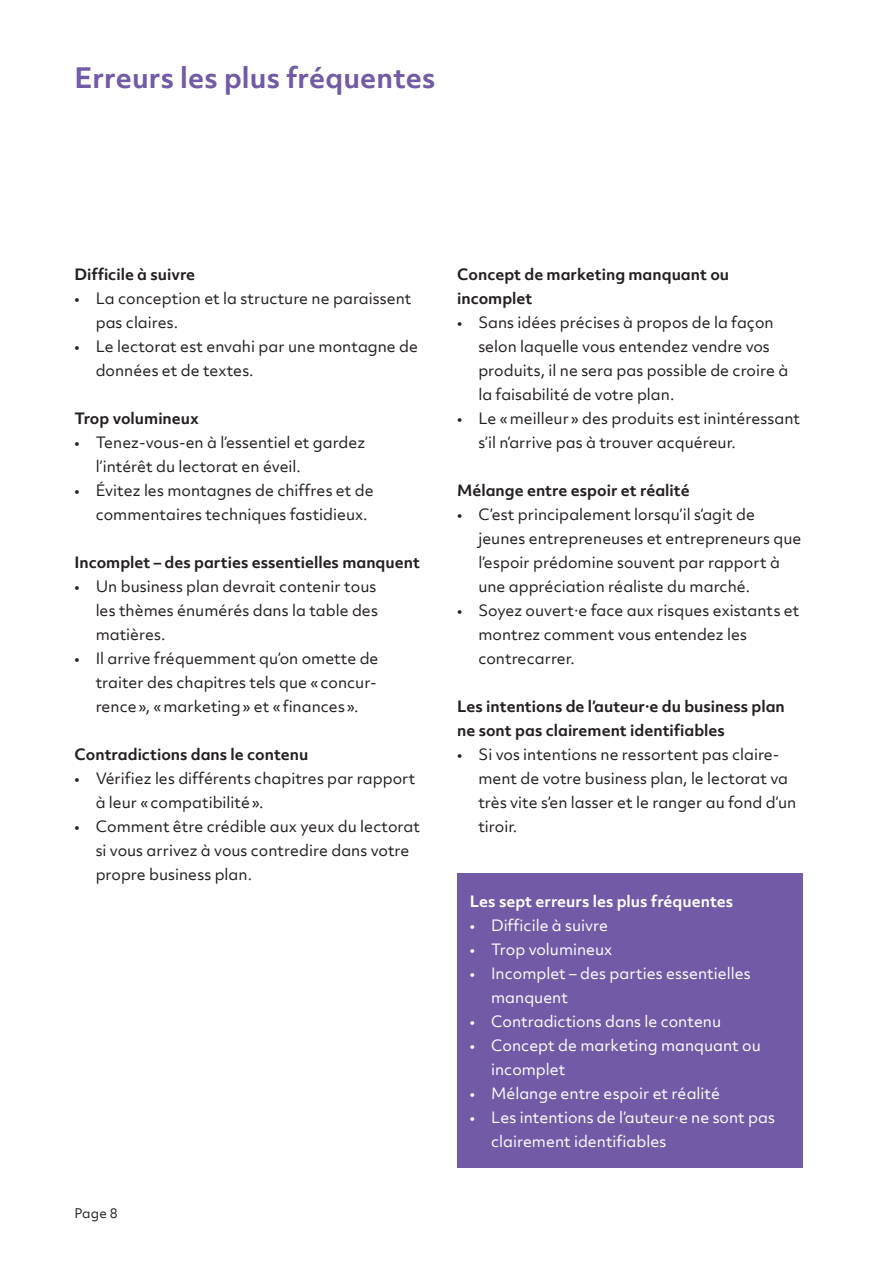
<style>
.page{position:relative;width:893px;height:1263px;background:#fff}
.page>*{position:absolute;margin:0;border:0;box-sizing:border-box;transform-origin:0 0}
.t1{font:700 27px "Objektiv Mk 2";letter-spacing:.005em;color:#725aa6}
.t2{font:15px/24px "Objektiv Mk 2";color:#231f20}
.t3{font:700 15px/24px "Objektiv Mk 2";color:#231f20}
.t4{font:15px/24px "Objektiv Mk 2";color:#fff}
.t5{font:700 15px "Objektiv Mk 2";color:#fff}
.t6{font:12.75px "Objektiv Mk 2";color:#231f20}
</style>
<div class="page">
<div style="left:457px;top:873px;width:346px;height:295px;background:#725aa6"></div>
<h1 class="t1" style="left:74px;top:59px;width:362px">Erreurs les plus fréquentes</h1>
<p class="t3" style="left:74px;top:262px;width:122px">Difficile à suivre</p>
<p class="t2" style="left:96px;top:286px;width:317px;text-indent:-21px">• La conception et la structure ne paraissent pas claires.</p>
<p class="t2" style="left:96px;top:334px;width:324px;text-indent:-21px">• Le lectorat est envahi par une montagne de données et de textes.</p>
<p class="t3" style="left:74px;top:406px;width:126px">Trop volumineux</p>
<p class="t2" style="left:96px;top:430px;width:271px;text-indent:-21px">• Tenez-vous-en à l’essentiel et gardez l’intérêt du lectorat en éveil.</p>
<p class="t2" style="left:96px;top:478px;width:279px;text-indent:-21px">• Évitez les montagnes de chiffres et de commentaires techniques fastidieux.</p>
<p class="t3" style="left:74px;top:550px;width:347px">Incomplet – des parties essentielles manquent</p>
<p class="t2" style="left:96px;top:574px;width:284px;text-align:justify;text-indent:-21px">• Un business plan devrait contenir tous les thèmes énumérés dans la table des matières.</p>
<p class="t2" style="left:96px;top:646px;width:284px;text-align:justify;text-indent:-21px">• Il arrive fréquemment qu’on omette de traiter des chapitres tels que «concur&shy;rence», «marketing» et «finances».</p>
<p class="t3" style="left:74px;top:742px;width:236px">Contradictions dans le contenu</p>
<p class="t2" style="left:96px;top:766px;width:321px;text-indent:-21px">• Vérifiez les différents chapitres par rapport à leur «compatibilité».</p>
<p class="t2" style="left:96px;top:814px;width:326px;text-indent:-21px">• Comment être crédible aux yeux du lectorat si vous arrivez à vous contredire dans votre propre business plan.</p>
<p class="t6" style="left:74px;top:1205px;width:45px">Page 8</p>
<p class="t3" style="left:457px;top:262px;width:274px">Concept de marketing manquant ou incomplet</p>
<p class="t2" style="left:478px;top:310px;width:311px;text-indent:-21px">• Sans idées précises à propos de la façon selon laquelle vous entendez vendre vos produits, il ne sera pas possible de croire à la faisabilité de votre plan.</p>
<p class="t2" style="left:478px;top:406px;width:323px;text-indent:-21px">• Le «meilleur» des produits est inintéressant s’il n’arrive pas à trouver acquéreur.</p>
<p class="t3" style="left:457px;top:478px;width:234px">Mélange entre espoir et réalité</p>
<p class="t2" style="left:478px;top:502px;width:325px;text-indent:-21px">• C’est principalement lorsqu’il s’agit de jeunes entrepreneuses et entrepreneurs que l’espoir prédomine souvent par rapport à une appréciation réaliste du marché.</p>
<p class="t2" style="left:478px;top:598px;width:323px;text-indent:-21px">• Soyez ouvert·e face aux risques existants et montrez comment vous entendez les contrecarrer.</p>
<p class="t3" style="left:457px;top:694px;width:329px">Les intentions de l’auteur·e du business plan ne sont pas clairement identifiables</p>
<p class="t2" style="left:478px;top:742px;width:319px;text-indent:-21px">• Si vos intentions ne ressortent pas claire&shy;ment de votre business plan, le lectorat va très vite s’en lasser et le ranger au fond d’un tiroir.</p>
<p class="t5" style="left:470px;top:890px;width:265px">Les sept erreurs les plus fréquentes</p>
<p class="t4" style="left:470px;top:913px;width:140px">• Difficile à suivre</p>
<p class="t4" style="left:470px;top:937px;width:144px">• Trop volumineux</p>
<p class="t4" style="left:491px;top:961px;width:261px;text-indent:-21px">• Incomplet – des parties essentielles manquent</p>
<p class="t4" style="left:470px;top:1009px;width:253px">• Contradictions dans le contenu</p>
<p class="t4" style="left:491px;top:1033px;width:271px;text-indent:-21px">• Concept de marketing manquant ou incomplet</p>
<p class="t4" style="left:470px;top:1081px;width:252px">• Mélange entre espoir et réalité</p>
<p class="t4" style="left:491px;top:1105px;width:285px;text-indent:-21px">• Les intentions de l’auteur·e ne sont pas clairement identifiables</p>
</div>
